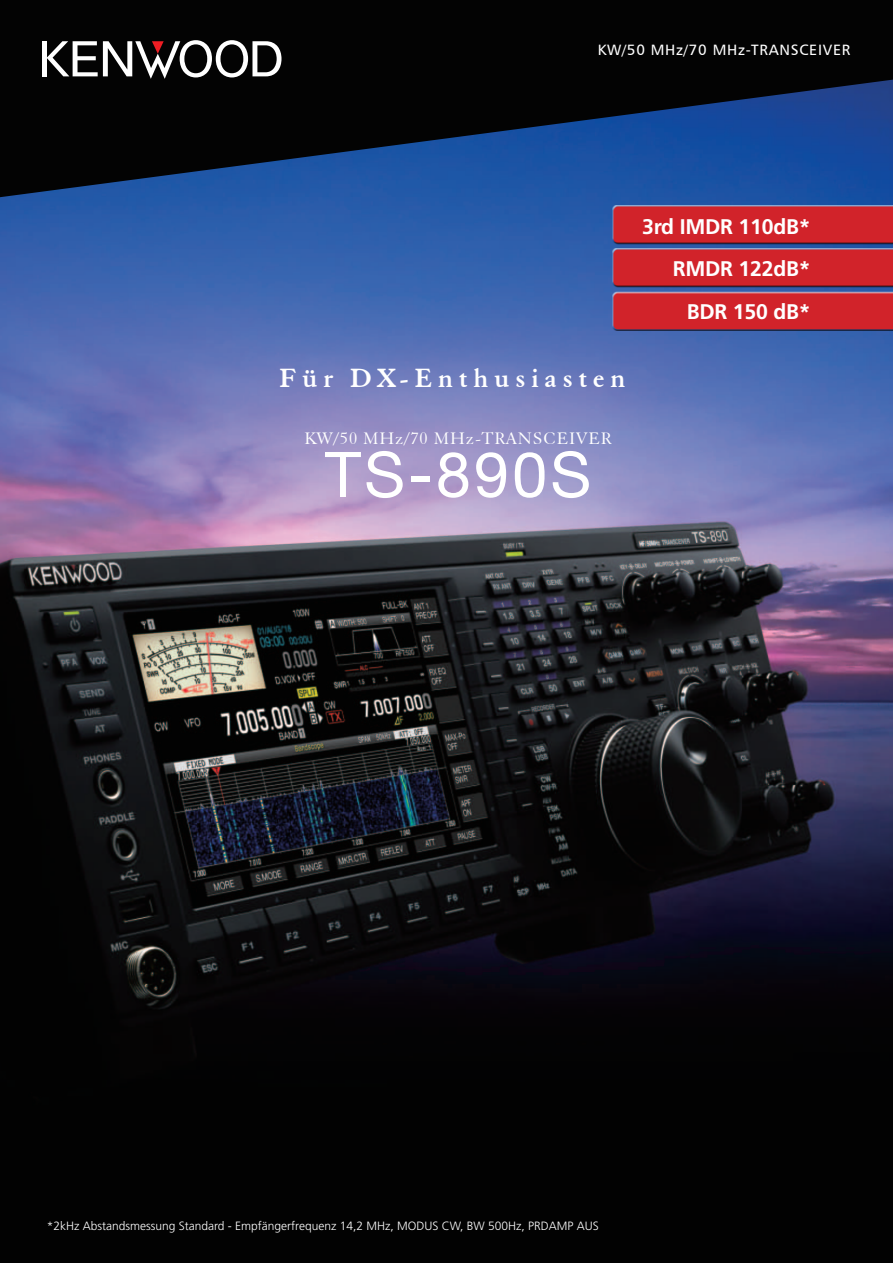
<style>
.page{position:relative;width:893px;height:1263px;background:#fff}
.page>*{position:absolute;margin:0;border:0;box-sizing:border-box;transform-origin:0 0}
.t1{font:63px "Helvetica Neue LT Pro";letter-spacing:.05em;color:#fff}
.t2{font:700 28.5px "Elegant Garamond BT";letter-spacing:.19em;color:#fff}
.t3{font:700 21.15px/42.5px "Frutiger LT Std";letter-spacing:-.01em;color:#fff;text-align:right}
.t4{font:18px "Elegant Garamond BT";letter-spacing:.05em;color:#fff}
.t5{font:15px "Humanist 777 BT Roman B";letter-spacing:.05em;color:#fff}
.t6{font:300 12px "Frutiger LT Std";color:#fff}
</style>
<div class="page">
<img style="left:0;top:197px;width:893px;height:1066px">
<div style="left:612px;top:205px;width:281px;height:35px;background:#fff;opacity:.75"></div>
<div style="left:612px;top:208px;width:281px;height:37px;background:#231f20;opacity:.75"></div>
<div style="left:613px;top:248px;width:280px;height:35px;background:#fff;opacity:.75"></div>
<div style="left:613px;top:251px;width:280px;height:37px;background:#d1232a"></div>
<div style="left:613px;top:291px;width:280px;height:36px;background:#fff;opacity:.75"></div>
<div style="left:613px;top:294px;width:280px;height:37px;background:#d1232a"></div>
<svg style="left:0;top:0;width:893px;height:197px;background:#0a1b34"></svg>
<div style="left:42px;top:41px;width:5px;height:35px;background:#fff"></div>
<svg style="left:47px;top:40px;width:234px;height:39px"></svg>
<p class="t5" style="left:598px;top:41px;width:254px">KW/50 MHz/70 MHz-TRANSCEIVER</p>
<h3 class="t3" style="left:642px;top:205px;width:170px">3rd IMDR 110dB*<br>RMDR 122dB*<br>BDR 150 dB*</h3>
<h2 class="t2" style="left:280px;top:361px;width:348px">Für DX-Enthusiasten</h2>
<h3 class="t4" style="left:305px;top:428px;width:308px">KW/50 MHz/70 MHz-TRANSCEIVER</h3>
<h1 class="t1" style="left:325px;top:437px;width:268px">TS-890S</h1>
<p class="t6" style="left:47px;top:1219px;width:554px">*2kHz Abstandsmessung Standard - Empfängerfrequenz 14,2 MHz, MODUS CW, BW 500Hz, PRDAMP AUS</p>
</div>
